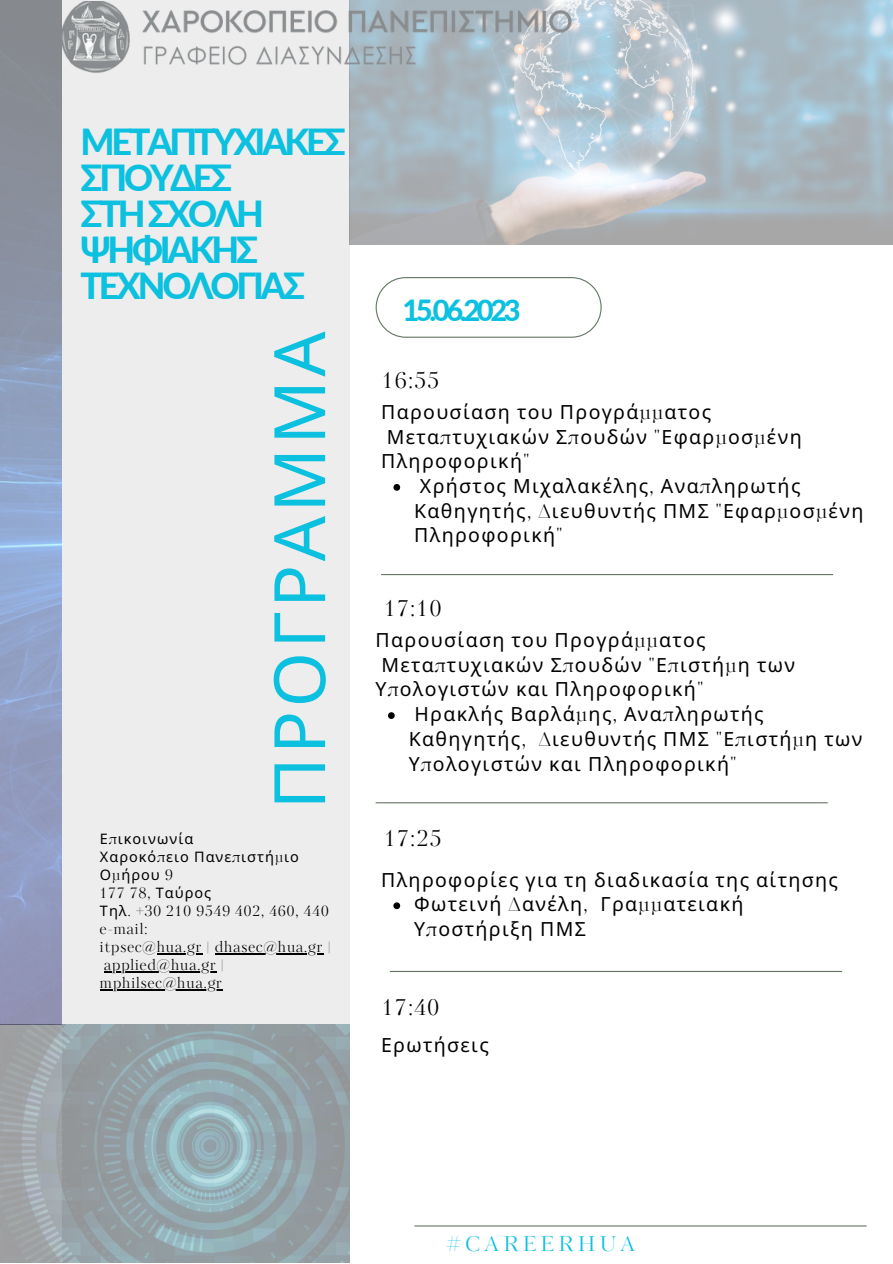
<style>
.page{position:relative;width:893px;height:1264px;background:#fff}
.page>*{position:absolute;margin:0;border:0;box-sizing:border-box;transform-origin:0 0}
.t1{font:70.95px "Noto Sans";letter-spacing:.05em;color:#0cc0df}
.t2{font:800 36px/36px "Lato";letter-spacing:-.09em;color:#0cc0df}
.t3{font:800 29.1px "Lato";letter-spacing:-.115em;color:#0cc0df}
.t4{font:21.9px "Kudryashev Display Contrast";letter-spacing:.07em;color:#000}
.t5{font:20.55px "Kudryashev Display Contrast";letter-spacing:.2em;color:#0cc0df}
.t6{font:19.5px/24.8px "Noto Sans";letter-spacing:.07em;color:#000}
.t7{font:14.4px/18px "Kudryashev Display Contrast";letter-spacing:.07em;color:#000}
.t8{font:14.4px "Noto Sans";letter-spacing:.07em;color:#000}
.s1{font-family:"Kudryashev Display Contrast"}
.s2{font-family:"Noto Sans"}
</style>
<div class="page">
<div style="left:62px;top:0;width:287px;height:1262px;background:#ededed"></div>
<img style="left:0;top:1024px;width:349px;height:238px">
<img style="left:349px;top:0;width:543px;height:245px">
<hr style="left:381px;top:574px;width:452px;height:1px;background:#657663">
<hr style="left:375px;top:802px;width:452px;height:1px;background:#657663">
<hr style="left:390px;top:970px;width:452px;height:2px;background:#657663">
<hr style="left:414px;top:1225px;width:452px;height:1px;background:#657663">
<svg style="left:375px;top:277px;width:226px;height:61px"></svg>
<img style="left:53px;top:1px;width:563px;height:76px">
<svg style="left:393px;top:484px;width:7px;height:6px"></svg>
<svg style="left:388px;top:712px;width:6px;height:7px"></svg>
<svg style="left:393px;top:902px;width:7px;height:7px"></svg>
<hr style="left:157px;top:953px;width:45px;height:1px;background:#000">
<hr style="left:215px;top:953px;width:108px;height:1px;background:#000">
<hr style="left:104px;top:971px;width:113px;height:1px;background:#000">
<hr style="left:100px;top:989px;width:123px;height:1px;background:#000">
<p class="t2" style="left:80px;top:123px;width:267px">ΜΕΤΑΠΤΥΧΙΑΚΕΣ</p>
<p class="t2" style="left:80px;top:159px;width:153px">ΣΠΟΥΔΕΣ</p>
<p class="t2" style="left:80px;top:195px;width:226px">ΣΤΗΣΧΟΛΗ<br>ΨΗΦΙΑΚΗΣ<br>ΤΕΧΝΟΛΟΓΙΑΣ</p>
<p class="t1" style="left:249px;top:809px;width:479px;rotate:-90deg">ΠΡΟΓΡΑΜΜΑ</p>
<p class="t8" style="left:100px;top:829px;width:95px">Ε<span class="s1">π</span>ικοινωνία</p>
<p class="t8" style="left:100px;top:847px;width:200px">Χαροκό<span class="s1">π</span>ειο Πανε<span class="s1">π</span>ιστή<span class="s1">μ</span>ιο</p>
<p class="t8" style="left:100px;top:865px;width:74px">Ο<span class="s1">μ</span>ήρου <span class="s1">9</span></p>
<p class="t7" style="left:100px;top:885px;width:113px">177 78, <span class="s2">Ταύρος</span></p>
<p class="t7" style="left:100px;top:903px;width:230px"><span class="s2">Τηλ</span>. +30 210 9549 402, 460, 440</p>
<p class="t7" style="left:100px;top:921px;width:49px">e-mail:</p>
<p class="t7" style="left:100px;top:939px;width:232px">itpsec@hua.gr | dhasec@hua.gr |</p>
<p class="t7" style="left:100px;top:957px;width:126px">applied@hua.gr | mphilsec@hua.gr</p>
<p class="t3" style="left:402px;top:292px;width:120px">15.06.2023</p>
<p class="t4" style="left:382px;top:365px;width:59px">16:55</p>
<p class="t6" style="left:381px;top:399px;width:422px">Παρουσίαση του Προγρά<span class="s1">μμ</span>ατος<br>Μετα<span class="s1">π</span>τυχιακών Σ<span class="s1">π</span>ουδών <span class="s1">"</span>Εφαρ<span class="s1">μ</span>οσ<span class="s1">μ</span>ένη<br>Πληροφορική<span class="s1">"</span></p>
<p class="t6" style="left:414px;top:473px;width:450px">Χρήστος Μιχαλακέλης<span class="s1">,</span> Ανα<span class="s1">π</span>ληρωτής<br>Καθηγητής<span class="s1">, Δ</span>ιευθυντής ΠΜΣ <span class="s1">"</span>Εφαρ<span class="s1">μ</span>οσ<span class="s1">μ</span>ένη<br>Πληροφορική<span class="s1">"</span></p>
<p class="t4" style="left:384px;top:592px;width:59px">17:10</p>
<p class="t6" style="left:375px;top:627px;width:421px">Παρουσίαση του Προγρά<span class="s1">μμ</span>ατος<br>Μετα<span class="s1">π</span>τυχιακών Σ<span class="s1">π</span>ουδών <span class="s1">"</span>Ε<span class="s1">π</span>ιστή<span class="s1">μ</span>η των<br>Υ<span class="s1">π</span>ολογιστών και Πληροφορική<span class="s1">"</span></p>
<p class="t6" style="left:408px;top:701px;width:455px">Ηρακλής Βαρλά<span class="s1">μ</span>ης<span class="s1">,</span> Ανα<span class="s1">π</span>ληρωτής<br>Καθηγητής<span class="s1">, Δ</span>ιευθυντής ΠΜΣ <span class="s1">"</span>Ε<span class="s1">π</span>ιστή<span class="s1">μ</span>η των<br>Υ<span class="s1">π</span>ολογιστών και Πληροφορική<span class="s1">"</span></p>
<p class="t4" style="left:384px;top:823px;width:59px">17:25</p>
<p class="t6" style="left:381px;top:866px;width:458px">Πληροφορίες για τη διαδικασία της αίτησης</p>
<p class="t6" style="left:414px;top:891px;width:331px">Φωτεινή <span class="s1">Δ</span>ανέλη<span class="s1">,</span> Γρα<span class="s1">μμ</span>ατειακή<br>Υ<span class="s1">π</span>οστήριξη ΠΜΣ</p>
<p class="t4" style="left:382px;top:991px;width:59px">17:40</p>
<p class="t6" style="left:381px;top:1032px;width:109px">Ερωτήσεις</p>
<p class="t5" style="left:446px;top:1229px;width:190px">#CAREERHUA</p>
</div>
